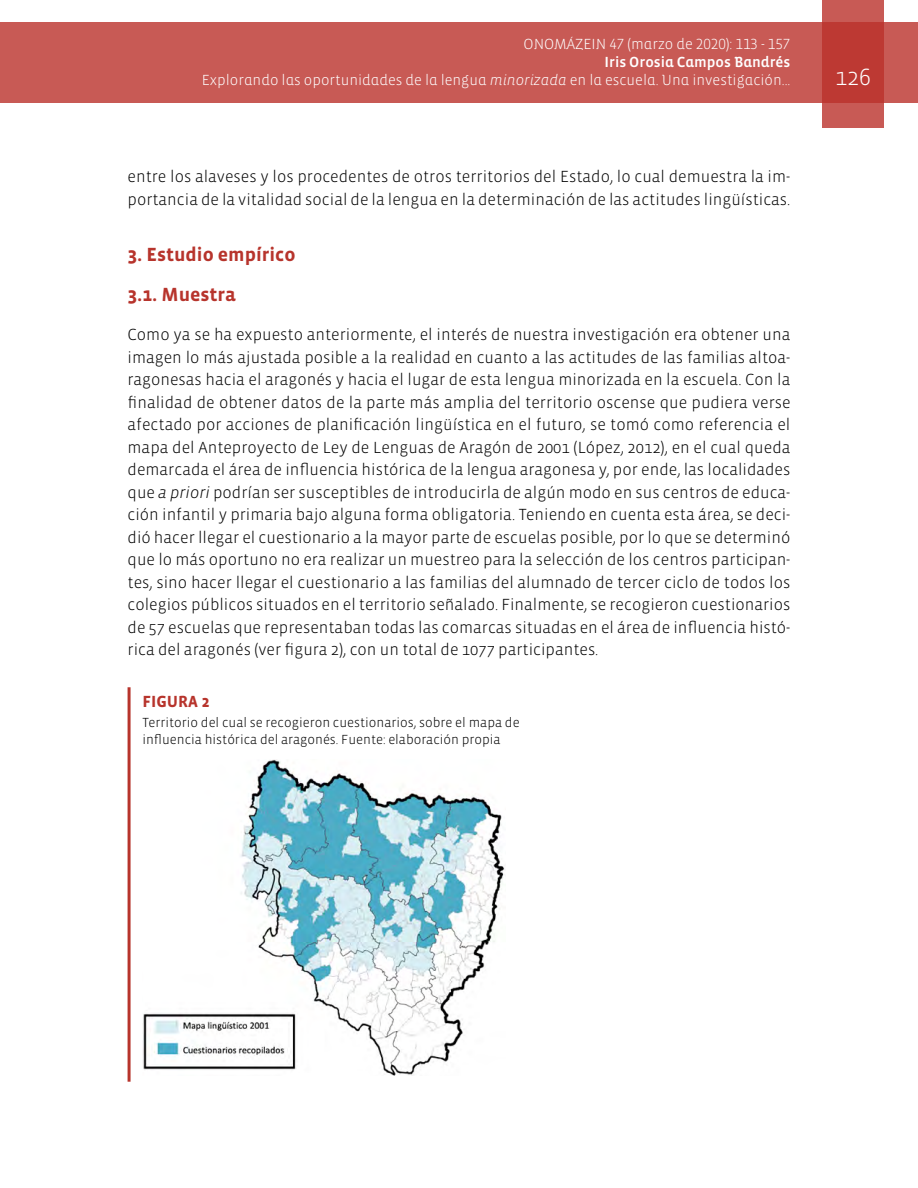
<style>
.page{position:relative;width:918px;height:1188px;background:#fff}
.page>*{position:absolute;margin:0;border:0;box-sizing:border-box;transform-origin:0 0}
.t1{font:300 24px "Vista Sans";color:#fff}
.t2{font:700 19.5px/39.5px "Vista Sans";color:#b7342c}
.t3{font:300 16.5px/22.5px "Vista Sans";color:#000}
.t4{font:700 16.5px "Vista Sans";color:#b7342c}
.t5{font:300 15px "Vista Sans Alt";color:#fff}
.t6{font:15px "Vista Sans Alt Med";color:#fff}
.t7{font:300 13.5px/16.2px "Vista Sans";color:#000}
.s1{font-family:"Vista Sans Alt Light Ita";font-weight:400}
.s2{font-style:italic}
</style>
<div class="page">
<div style="left:0;top:23px;width:918px;height:80px;background:#c85a55"></div>
<svg style="left:822px;top:0;width:62px;height:128px;background:#c1453f"></svg>
<img style="left:143px;top:759px;width:362px;height:317px">
<hr style="left:128px;top:687px;width:3px;height:395px;background:#b7342c">
<p class="t5" style="left:524px;top:37px;width:268px">ONOMÁZEIN 47 (marzo de 2020): 113 - 157</p>
<p class="t6" style="left:605px;top:55px;width:187px">Iris Orosia Campos Bandrés</p>
<p class="t5" style="left:202px;top:73px;width:590px">Explorando las oportunidades de la lengua <span class="s1">minorizada</span> en la escuela. Una investigación...</p>
<h1 class="t1" style="left:835px;top:65px;width:37px">126</h1>
<p class="t3" style="left:128px;top:166px;width:664px">entre los alaveses y los procedentes de otros territorios del Estado, lo cual demuestra la im&shy;portancia de la vitalidad social de la lengua en la determinación de las actitudes lingüísticas.</p>
<p class="t2" style="left:128px;top:236px;width:169px">3. Estudio empírico<br>3.1. Muestra</p>
<p class="t3" style="left:128px;top:324px;width:665px;text-align:justify">Como ya se ha expuesto anteriormente, el interés de nuestra investigación era obtener una imagen lo más ajustada posible a la realidad en cuanto a las actitudes de las familias altoa&shy;ragonesas hacia el aragonés y hacia el lugar de esta lengua minorizada en la escuela. Con la finalidad de obtener datos de la parte más amplia del territorio oscense que pudiera verse afectado por acciones de planificación lingüística en el futuro, se tomó como referencia el mapa del Anteproyecto de Ley de Lenguas de Aragón de 2001 (López, 2012), en el cual queda demarcada el área de influencia histórica de la lengua aragonesa y, por ende, las localidades que <span class="s2">a priori</span> podrían ser susceptibles de introducirla de algún modo en sus centros de educa&shy;ción infantil y primaria bajo alguna forma obligatoria. Teniendo en cuenta esta área, se deci&shy;dió hacer llegar el cuestionario a la mayor parte de escuelas posible, por lo que se determinó que lo más oportuno no era realizar un muestreo para la selección de los centros participan&shy;tes, sino hacer llegar el cuestionario a las familias del alumnado de tercer ciclo de todos los colegios públicos situados en el territorio señalado. Finalmente, se recogieron cuestionarios de 57 escuelas que representaban todas las comarcas situadas en el área de influencia histó&shy;rica del aragonés (ver figura 2), con un total de 1077 participantes.</p>
<p class="t4" style="left:142px;top:693px;width:69px">FIGURA 2</p>
<p class="t7" style="left:142px;top:715px;width:379px">Territorio del cual se recogieron cuestionarios, sobre el mapa de influencia histórica del aragonés. Fuente: elaboración propia</p>
</div>
